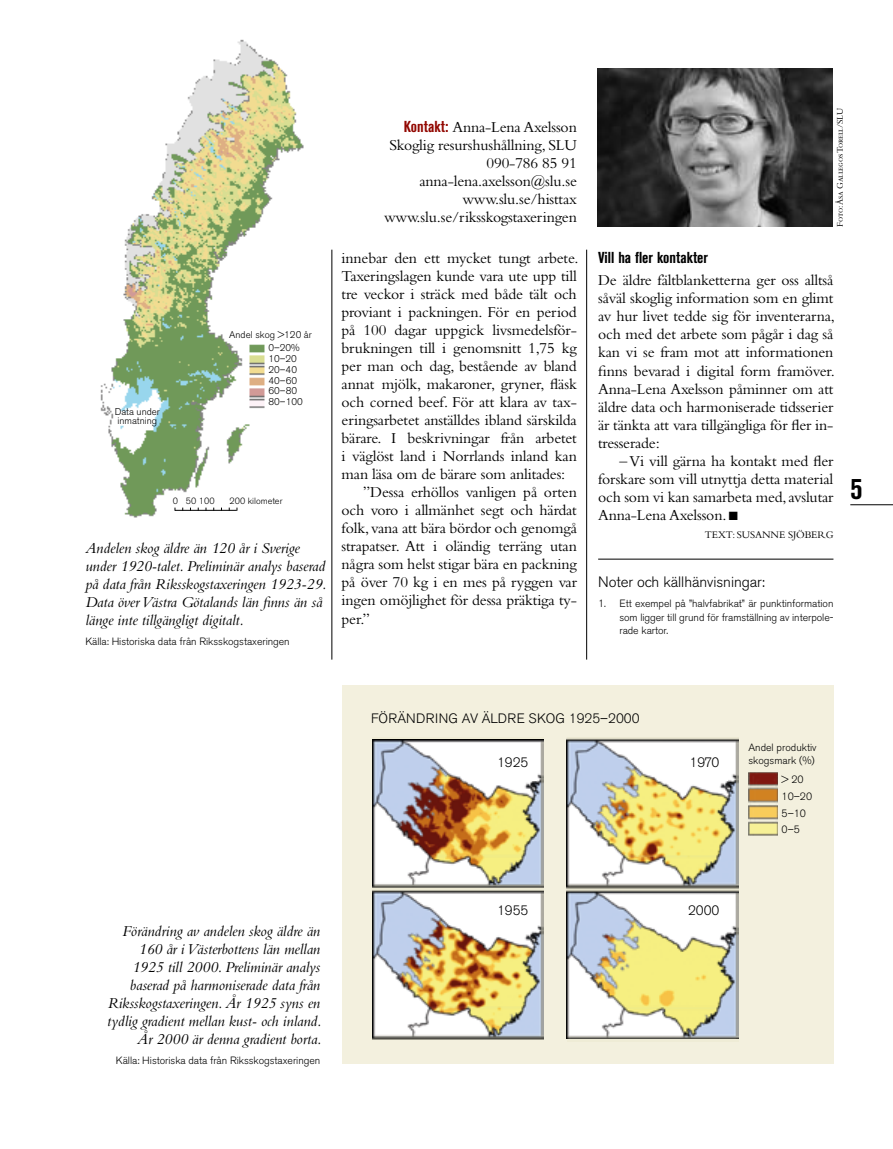
<style>
.page{position:relative;width:893px;height:1149px;background:#fff}
.page>*{position:absolute;margin:0;border:0;box-sizing:border-box;transform-origin:0 0}
.t1{font:700 condensed 30px "Akzidenz Grotesk BE";color:#000}
.t2{font:15.75px/18px "Bembo";letter-spacing:-.01em;color:#000;text-align:justify}
.t3{font:italic 15.75px/18px "Bembo";letter-spacing:-.01em;color:#000;text-align:right}
.t4{font:700 condensed 15.75px "Akzidenz Grotesk BE";color:#000}
.t5{font:300 15px "Akzidenz Grotesk BE";letter-spacing:-.005em;color:#000}
.t6{font:300 13.5px "Akzidenz Grotesk BE";letter-spacing:-.005em;color:#000}
.t7{font:300 10.5px/16.8px "Akzidenz Grotesk BE";letter-spacing:-.005em;color:#000}
.t8{font:10.5px "Bembo SC";letter-spacing:-.01em;color:#000}
.t9{font:300 9.75px/10.9px "Akzidenz Grotesk BE";color:#000}
.t10{font:9px "Bembo SC";letter-spacing:-.02em;color:#000}
.t11{font:300 9px "Akzidenz Grotesk BE";color:#000}
.s1{font-family:"Akzidenz Grotesk BE";font-weight:700;font-stretch:condensed;color:#920700}
</style>
<div class="page">
<hr style="left:850px;top:504px;width:43px;height:1px;background:#000">
<div style="left:342px;top:685px;width:491px;height:378px;background:#f3f0de"></div>
<hr style="left:598px;top:558px;width:235px;height:1px;background:#000">
<img style="left:597px;top:68px;width:235px;height:158px">
<img style="left:372px;top:739px;width:172px;height:301px">
<img style="left:567px;top:737px;width:171px;height:300px">
<div style="left:480px;top:748px;width:57px;height:32px;background:#fff"></div>
<div style="left:480px;top:896px;width:57px;height:32px;background:#fff"></div>
<div style="left:671px;top:748px;width:57px;height:32px;background:#fff"></div>
<div style="left:671px;top:896px;width:57px;height:32px;background:#fff"></div>
<hr style="left:586px;top:249px;width:1px;height:410px;background:#000">
<hr style="left:332px;top:249px;width:1px;height:410px;background:#000">
<img style="left:748px;top:772px;width:30px;height:62px">
<img style="left:100px;top:39px;width:204px;height:479px">
<div style="left:236px;top:327px;width:69px;height:13px;background:#fff"></div>
<div style="left:266px;top:343px;width:33px;height:62px;background:#fff"></div>
<div style="left:170px;top:494px;width:102px;height:21px;background:#fff"></div>
<hr style="left:175px;top:510px;width:62px;height:1px;background:#000">
<p class="t9" style="left:229px;top:329px;width:84px">Andel skog &gt;120 år</p>
<p class="t9" style="left:115px;top:407px;width:47px;line-height:9px">Data under inmatning</p>
<p class="t9" style="left:268px;top:342px;width:36px">0–20%<br>10–20<br>20–40<br>40–60<br>60–80<br>80–100</p>
<p class="t11" style="left:173px;top:495px;width:43px">0 50 100</p>
<p class="t11" style="left:230px;top:495px;width:54px">200 kilometer</p>
<p class="t3" style="left:85px;top:538px;width:243px;text-align:left">Andelen skog äldre än 120 år i Sverige under 1920-talet. Preliminär analys baserad på data från Riksskogstaxeringen 1923-29.<br>Data över Västra Götalands län finns än så länge inte tillgängligt digitalt.</p>
<p class="t7" style="left:85px;top:632px;width:206px">Källa: Historiska data från Riksskogstaxeringen</p>
<p class="t2" style="left:384px;top:118px;width:194px;text-align:right"><span class="s1">Kontakt:</span> Anna-Lena Axelsson<br>Skoglig resurshushållning, SLU<br>090-786 85 91 anna-lena.axelsson@slu.se www.slu.se/histtax www.slu.se/riksskogstaxeringen</p>
<p class="t2" style="left:342px;top:249px;width:238px">innebar den ett mycket tungt arbete.</p>
<p class="t2" style="left:342px;top:267px;width:237px">Taxeringslagen kunde vara ute upp till</p>
<p class="t2" style="left:342px;top:285px;width:237px">tre veckor i sträck med både tält och</p>
<p class="t2" style="left:342px;top:303px;width:237px">proviant i packningen. För en period</p>
<p class="t2" style="left:342px;top:321px;width:237px">på 100 dagar uppgick livsmedelsför-</p>
<p class="t2" style="left:342px;top:339px;width:237px">brukningen till i genomsnitt 1,75 kg</p>
<p class="t2" style="left:342px;top:357px;width:237px">per man och dag, bestående av bland</p>
<p class="t2" style="left:342px;top:375px;width:237px">annat mjölk, makaroner, gryner, fläsk</p>
<p class="t2" style="left:342px;top:393px;width:237px">och corned beef. För att klara av tax-</p>
<p class="t2" style="left:342px;top:411px;width:237px">eringsarbetet anställdes ibland särskilda</p>
<p class="t2" style="left:342px;top:429px;width:237px">bärare. I beskrivningar från arbetet</p>
<p class="t2" style="left:342px;top:447px;width:237px">i väglöst land i Norrlands inland kan</p>
<p class="t2" style="left:342px;top:465px;width:225px">man läsa om de bärare som anlitades:</p>
<p class="t2" style="left:363px;top:483px;width:216px">”Dessa erhöllos vanligen på orten</p>
<p class="t2" style="left:342px;top:501px;width:237px">och voro i allmänhet segt och härdat</p>
<p class="t2" style="left:342px;top:519px;width:237px">folk, vana att bära bördor och genomgå</p>
<p class="t2" style="left:342px;top:537px;width:237px">strapatser. Att i oländig terräng utan</p>
<p class="t2" style="left:342px;top:555px;width:237px">några som helst stigar bära en packning</p>
<p class="t2" style="left:342px;top:573px;width:237px">på över 70 kg i en mes på ryggen var</p>
<p class="t2" style="left:342px;top:591px;width:237px">ingen omöjlighet för dessa präktiga ty-</p>
<p class="t2" style="left:342px;top:609px;width:30px">per.”</p>
<p class="t10" style="left:835px;top:226px;width:120px;rotate:-90deg">FOTO: ÅSA GALLEGOS TORELL/SLU</p>
<p class="t4" style="left:598px;top:248px;width:111px">Vill ha fler kontakter</p>
<p class="t2" style="left:598px;top:271px;width:238px">De äldre fältblanketterna ger oss alltså såväl skoglig information som en glimt av hur livet tedde sig för inventerarna, och med det arbete som pågår i dag så kan vi se fram mot att informationen finns bevarad i digital form framöver.<br>Anna-Lena Axelsson påminner om att äldre data och harmoniserade tidsserier är tänkta att vara tillgängliga för fler in&shy;tresserade:</p>
<p class="t2" style="left:598px;top:451px;width:237px;text-indent:21px">– Vi vill gärna ha kontakt med fler forskare som vill utnyttja detta material och som vi kan samarbeta med, avslutar Anna-Lena Axelsson. ■</p>
<p class="t8" style="left:705px;top:528px;width:130px">TEXT : SUSANNE SJÖBERG</p>
<p class="t5" style="left:598px;top:573px;width:168px">Noter och källhänvisningar:</p>
<p class="t7" style="left:619px;top:596px;width:216px;line-height:13.5px;text-align:justify;text-indent:-21px">1. Ett exempel på ”halvfabrikat” är punktinformation som ligger till grund för framställning av interpole&shy;rade kartor.</p>
<h1 class="t1" style="left:850px;top:471px;width:13px">5</h1>
<p class="t6" style="left:371px;top:710px;width:45px">Förändring</p>
<p class="t6" style="left:462px;top:710px;width:38px">av äldre</p>
<p class="t6" style="left:529px;top:710px;width:113px">skog 1925–2000</p>
<p class="t6" style="left:497px;top:754px;width:33px">1925</p>
<p class="t6" style="left:689px;top:754px;width:31px">1970</p>
<p class="t7" style="left:748px;top:740px;width:70px;line-height:12.8px">Andel produktiv skogsmark (%)</p>
<p class="t7" style="left:782px;top:770px;width:32px">&gt; 20<br>10–20<br>5–10<br>0–5</p>
<p class="t3" style="left:107px;top:921px;width:216px">Förändring av andelen skog äldre än 160 år i Västerbottens län mellan 1925 till 2000. Preliminär analys baserad på harmoniserade data från Riksskogstaxeringen. År 1925 syns en tydlig gradient mellan kust- och inland.<br>År 2000 är denna gradient borta.</p>
<p class="t7" style="left:116px;top:1051px;width:206px">Källa: Historiska data från Riksskogstaxeringen</p>
<p class="t6" style="left:497px;top:902px;width:33px">1955</p>
<p class="t6" style="left:688px;top:902px;width:33px">2000</p>
</div>
